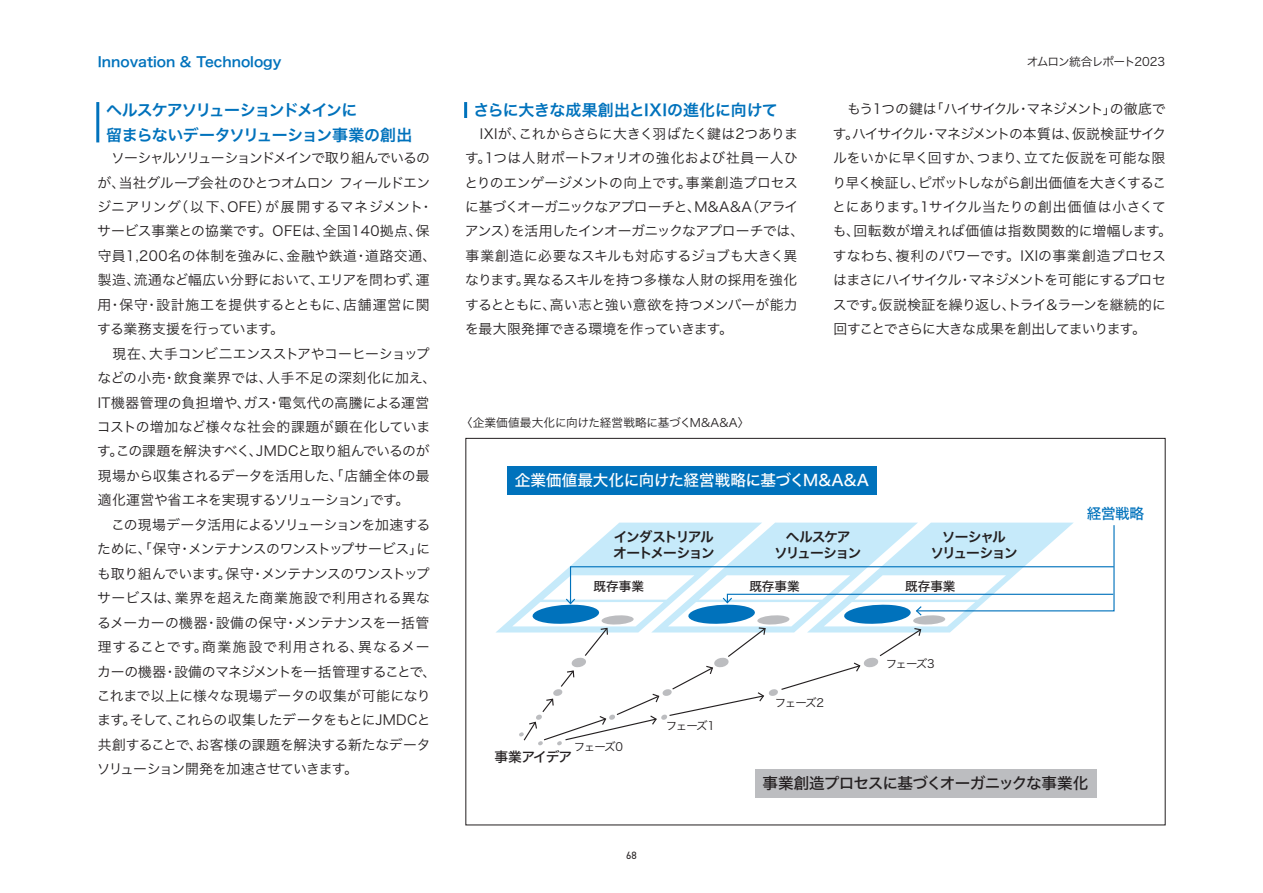
<style>
.page{position:relative;width:1263px;height:893px;background:#fff}
.page>*{position:absolute;margin:0;border:0;box-sizing:border-box;transform-origin:0 0}
.t1{font:15.9px/24.5px "Hiragino Sans W6";letter-spacing:-.06em;color:#0072bc}
.t2{font:15.9px "Hiragino Sans W6";letter-spacing:-.005em;color:#0072bc}
.t3{font:15.6px "Hiragino Sans W5";letter-spacing:-.025em;color:#fff}
.t4{font:15.6px "Hiragino Sans W5";letter-spacing:-.05em;color:#231f20}
.t5{font:14.7px "Hiragino Sans W5";color:#0072bc}
.t6{font:13.8px/24.5px "Hiragino Sans W3";letter-spacing:-.015em;color:#231f20}
.t7{font:13.8px/16px "Hiragino Sans W6";letter-spacing:-.1em;color:#231f20;text-align:center}
.t8{font:13.8px "Hiragino Sans W6";color:#0072bc}
.t9{font:13.8px "Hiragino Sans W5";letter-spacing:-.06em;color:#231f20}
.t10{font:12.6px "Hiragino Sans W5";color:#231f20}
.t11{font:11.7px "Hiragino Sans W3";letter-spacing:-.025em;color:#231f20}
.t12{font:11.7px "Hiragino Sans W3";letter-spacing:-.075em;color:#231f20}
.t13{font:11.4px "Hiragino Sans W3";letter-spacing:-.105em;color:#231f20}
.t14{font:10.65px "DIN2014";color:#231f20}
</style>
<div class="page">
<hr style="left:96px;top:102px;width:3px;height:40px;background:#0072bc">
<hr style="left:464px;top:102px;width:3px;height:16px;background:#0072bc">
<div style="left:507px;top:466px;width:370px;height:28px;background:#0072bc"></div>
<div style="left:755px;top:769px;width:341px;height:28px;background:#bcbdc0"></div>
<svg style="left:496px;top:523px;width:619px;height:222px"></svg>
<p class="t8" style="left:98px;top:50px;width:185px">Innovation &amp; Technology</p>
<p class="t12" style="left:1027px;top:51px;width:140px">オムロン統合レポート2023</p>
<p class="t1" style="left:106px;top:97px;width:308px">ヘルスケアソリューションドメインに<br>留まらないデータソリューション事業の創出</p>
<p class="t6" style="left:97px;top:145px;width:341px">　ソーシャルソリューションドメインで取り組んでいるのが、当社グループ会社のひとつオムロン フィールドエンジニアリング（以下、OFE）が展開するマネジメント・サービス事業との協業です。OFEは、全国140拠点、保守員1,200名の体制を強みに、金融や鉄道・道路交通、製造、流通など幅広い分野において、エリアを問わず、運用・保守・設計施工を提供するとともに、店舗運営に関する業務支援を行っています。<br>　現在、大手コンビ二エンスストアやコーヒーショップなどの小売・飲食業界では、人手不足の深刻化に加え、<br>IT機器管理の負担増や、ガス・電気代の高騰による運営コストの増加など様々な社会的課題が顕在化しています。この課題を解決すべく、JMDCと取り組んでいるのが現場から収集されるデータを活用した、「店舗全体の最適化運営や省エネを実現するソリューション」です。<br>　この現場データ活用によるソリューションを加速するために、「保守・メンテナンスのワンストップサービス」にも取り組んでいます。保守・メンテナンスのワンストップサービスは、業界を超えた商業施設で利用される異なるメーカーの機器・設備の保守・メンテナンスを一括管理することです。商業施設で利用される、異なるメーカーの機器・設備のマネジメントを一括管理することで、これまで以上に様々な現場データの収集が可能になります。そして、これらの収集したデータをもとにJMDCと共創することで、お客様の課題を解決する新たなデータソリューション開発を加速させていきます。</p>
<p class="t6" style="left:832px;top:96px;width:341px">　もう1つの鍵は「ハイサイクル・マネジメント」の徹底です。ハイサイクル・マネジメントの本質は、仮説検証サイクルをいかに早く回すか、つまり、立てた仮説を可能な限り早く検証し、ピボットしながら創出価値を大きくすることにあります。1サイクル当たりの創出価値は小さくても、回転数が増えれば価値は指数関数的に増幅します。すなわち、複利のパワーです。IXIの事業創造プロセスはまさにハイサイクル・マネジメントを可能にするプロセスです。仮説検証を繰り返し、トライ＆ラーンを継続的に回すことでさらに大きな成果を創出してまいります。</p>
<p class="t2" style="left:473px;top:96px;width:306px">さらに大きな成果創出とIXIの進化に向けて</p>
<p class="t6" style="left:464px;top:120px;width:341px">　IXIが、これからさらに大きく羽ばたく鍵は2つあります。1つは人財ポートフォリオの強化および社員一人ひとりのエンゲージメントの向上です。事業創造プロセスに基づくオーガニックなアプローチと、M&amp;A&amp;A（アライアンス）を活用したインオーガニックなアプローチでは、事業創造に必要なスキルも対応するジョブも大きく異なります。異なるスキルを持つ多様な人財の採用を強化するとともに、高い志と強い意欲を持つメンバーが能力を最大限発揮できる環境を作っていきます。</p>
<p class="t11" style="left:461px;top:412px;width:290px">〈企業価値最大化に向けた経営戦略に基づくM&amp;A&amp;A〉</p>
<p class="t3" style="left:515px;top:466px;width:356px">企業価値最大化に向けた経営戦略に基づくM&amp;A&amp;A</p>
<p class="t5" style="left:1087px;top:500px;width:59px">経営戦略</p>
<p class="t7" style="left:613px;top:529px;width:103px;text-align:left">インダストリアルオートメーション</p>
<p class="t7" style="left:774px;top:529px;width:89px">ヘルスケア<br>ソリューション</p>
<p class="t7" style="left:930px;top:529px;width:89px">ソーシャル<br>ソリューション</p>
<p class="t10" style="left:593px;top:575px;width:52px">既存事業</p>
<p class="t10" style="left:749px;top:575px;width:52px">既存事業</p>
<p class="t10" style="left:905px;top:575px;width:52px">既存事業</p>
<p class="t13" style="left:886px;top:653px;width:51px">フェーズ3</p>
<p class="t13" style="left:775px;top:693px;width:51px">フェーズ2</p>
<p class="t13" style="left:666px;top:715px;width:51px">フェーズ1</p>
<p class="t13" style="left:574px;top:736px;width:51px">フェーズ0</p>
<p class="t9" style="left:494px;top:745px;width:79px">事業アイデア</p>
<p class="t4" style="left:762px;top:769px;width:327px">事業創造プロセスに基づくオーガニックな事業化</p>
<p class="t14" style="left:626px;top:849px;width:12px">68</p>
</div>
